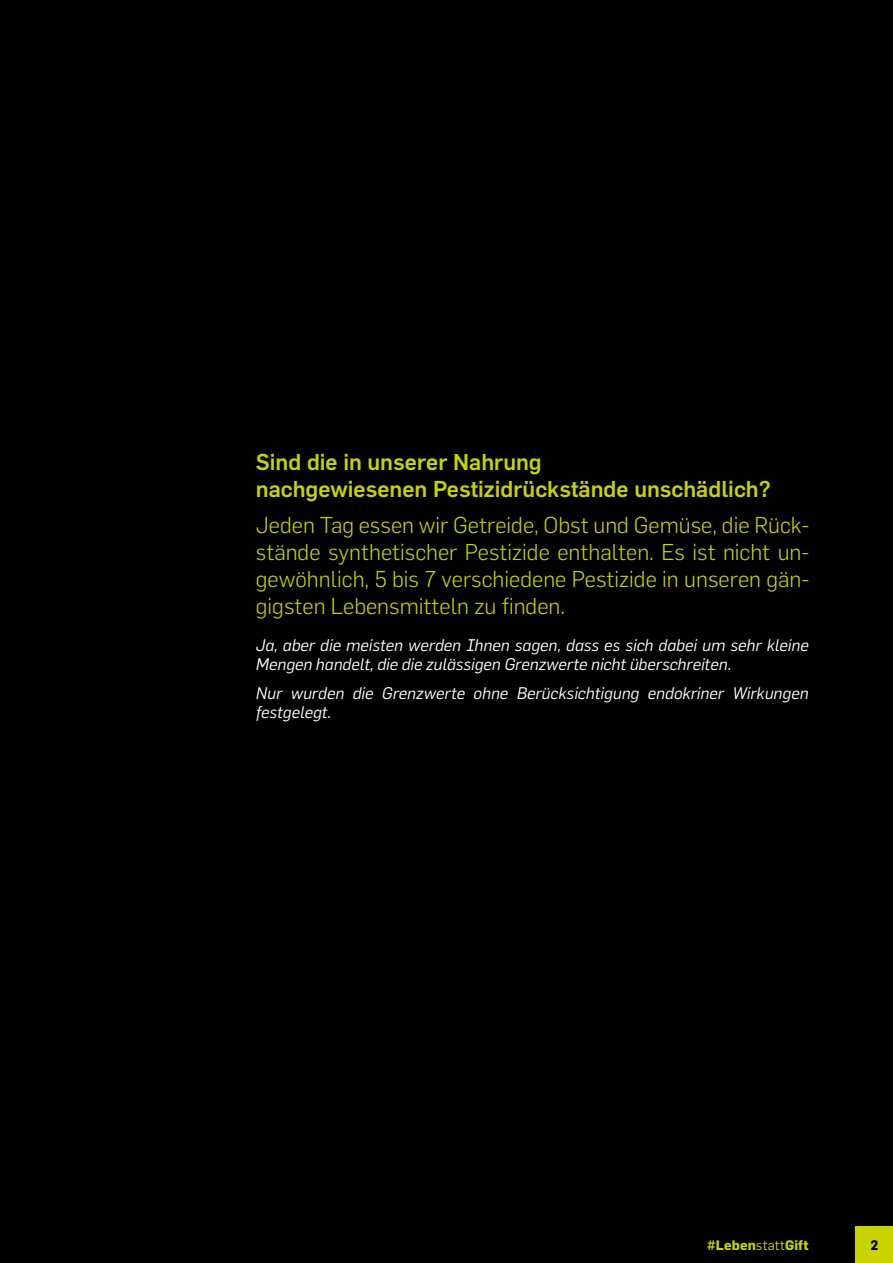
<style>
.page{position:relative;width:893px;height:1263px;background:#000}
.page>*{position:absolute;margin:0;border:0;box-sizing:border-box;transform-origin:0 0}
.t1{font:300 22.5px/27px "Flama";color:#c8d300;text-align:justify}
.t2{font:500 22.5px/27px "Flama";color:#c8d300}
.t3{font:italic 16.5px/19.8px "Flama";color:#fff}
.t4{font:700 13.5px "Flama";letter-spacing:.015em;color:#c8d300}
.t5{font:700 13.5px "Flama";color:#000}
.s1{font-weight:400}
</style>
<div class="page">
<div style="left:856px;top:1227px;width:37px;height:36px;background:#c8d300"></div>
<h1 class="t2" style="left:256px;top:448px;width:516px">Sind die in unserer Nahrung<br>nachgewiesenen Pestizidrückstände unschädlich?</h1>
<h1 class="t1" style="left:256px;top:511px;width:555px">Jeden Tag essen wir Getreide, Obst und Gemüse, die Rück&shy;stände synthetischer Pestizide enthalten. Es ist nicht un&shy;gewöhnlich, 5 bis 7 verschiedene Pestizide in unseren gän&shy;gigsten Lebensmitteln zu finden.</h1>
<p class="t3" style="left:256px;top:635px;width:554px">Ja, aber die meisten werden Ihnen sagen, dass es sich dabei um sehr kleine<br>Mengen handelt, die die zulässigen Grenzwerte nicht überschreiten.</p>
<p class="t3" style="left:256px;top:683px;width:554px">Nur wurden die Grenzwerte ohne Berücksichtigung endokriner Wirkungen festgelegt.</p>
<p class="t4" style="left:707px;top:1237px;width:103px">#Leben<span class="s1">statt</span>Gift</p>
<p class="t5" style="left:870px;top:1237px;width:9px">2</p>
</div>
